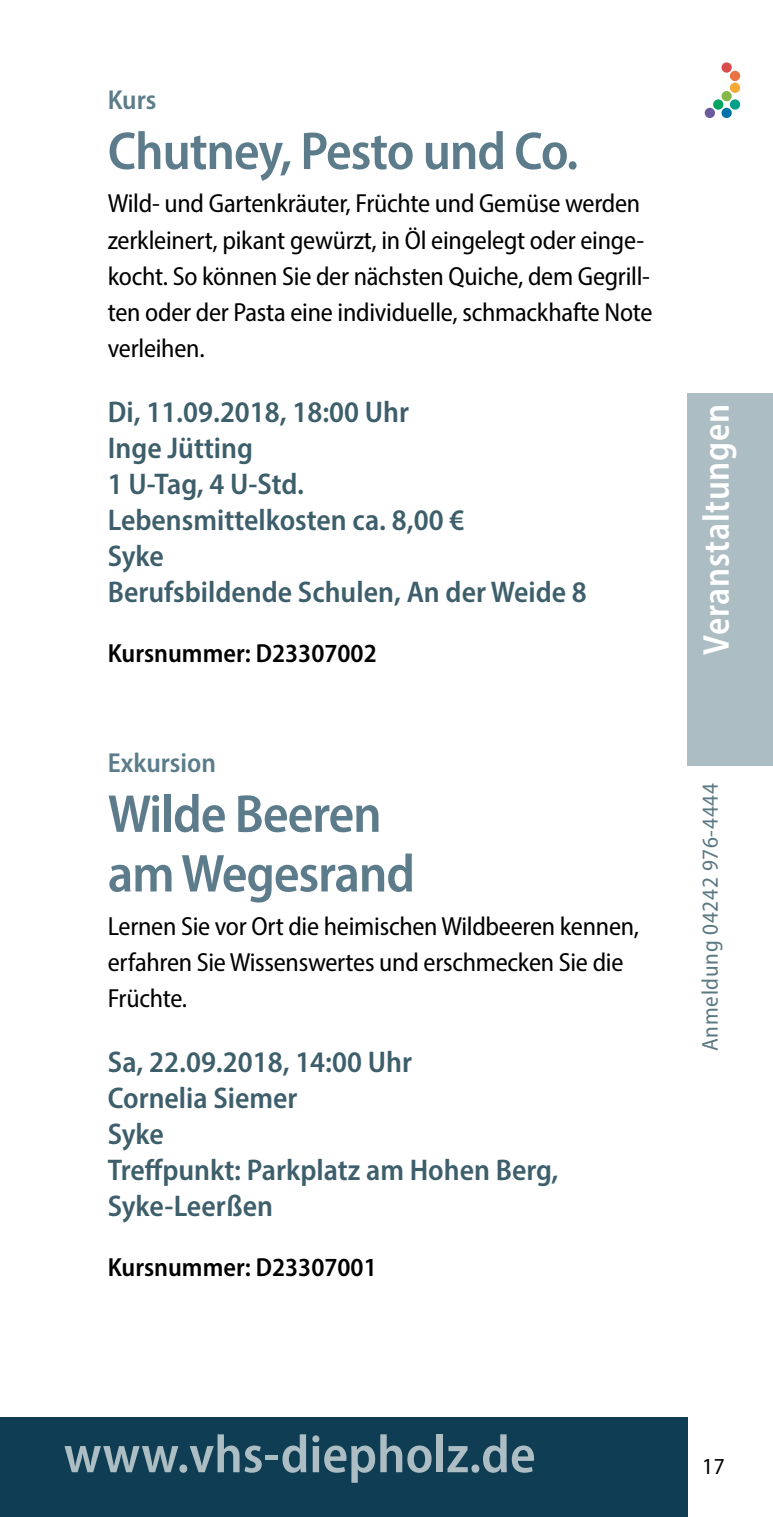
<style>
.page{position:relative;width:773px;height:1517px;background:#fff}
.page>*{position:absolute;margin:0;border:0;box-sizing:border-box;transform-origin:0 0}
.t1{font:600 semi-condensed 53.75px/59.5px "Myriad Pro";letter-spacing:-.02em;color:#5c7c8b}
.t2{font:600 semi-condensed 53.75px "Myriad Pro";color:#adbdc4}
.t3{font:600 semi-condensed 37.5px "Myriad Pro";letter-spacing:.02em;color:#fff;scale:.96 1}
.t4{font:600 semi-condensed 30px/36px "Myriad Pro";color:#3d5e6b}
.t5{font:600 semi-condensed 27.5px "Myriad Pro";color:#5c7c8b}
.t6{font:semi-condensed 26.25px/36.2px "Myriad Pro";letter-spacing:-.01em;color:#000}
.t7{font:600 semi-condensed 26.25px "Myriad Pro";color:#000}
.t8{font:semi-condensed 23px "Myriad Pro";letter-spacing:.03em;color:#5b7983}
.t9{font:semi-condensed 23px "Myriad Pro";color:#000}
</style>
<div class="page">
<div style="left:687px;top:393px;width:85px;height:372px;background:#adbdc4"></div>
<div style="left:721px;top:62px;width:10px;height:11px;background:#d94b4c;border-radius:50%"></div>
<div style="left:729px;top:71px;width:11px;height:10px;background:#ea7243;border-radius:50%"></div>
<div style="left:729px;top:83px;width:11px;height:10px;background:#f6a837;border-radius:50%"></div>
<div style="left:721px;top:91px;width:10px;height:10px;background:#88b749;border-radius:50%"></div>
<div style="left:713px;top:99px;width:10px;height:11px;background:#00a360;border-radius:50%"></div>
<svg style="left:729px;top:99px;width:11px;height:11px"></svg>
<div style="left:721px;top:108px;width:10px;height:10px;background:#0073a8;border-radius:50%"></div>
<div style="left:704px;top:108px;width:10px;height:10px;background:#6a5c9c;border-radius:50%"></div>
<div style="left:0;top:1417px;width:687px;height:100px;background:#0f3e54"></div>
<p class="t5" style="left:108px;top:83px;width:50px">Kurs</p>
<h1 class="t1" style="left:108px;top:120px;width:472px">Chutney, Pesto und Co.</h1>
<p class="t6" style="left:108px;top:185px;width:546px">Wild- und Gartenkräuter, Früchte und Gemüse werden zerkleinert, pikant gewürzt, in Öl eingelegt oder einge&shy;kocht. So können Sie der nächsten Quiche, dem Gegrill&shy;ten oder der Pasta eine individuelle, schmackhafte Note verleihen.</p>
<p class="t4" style="left:108px;top:393px;width:480px">Di, 11.09.2018, 18:00 Uhr<br>Inge Jütting<br>1 U-Tag, 4 U-Std.<br>Lebensmittelkosten ca. 8,00 €<br>Syke<br>Berufsbildende Schulen, An der Weide 8</p>
<p class="t7" style="left:108px;top:636px;width:270px">Kursnummer: D23307002</p>
<p class="t5" style="left:108px;top:746px;width:110px">Exkursion</p>
<h1 class="t1" style="left:108px;top:783px;width:309px">Wilde Beeren am Wegesrand</h1>
<p class="t6" style="left:108px;top:907px;width:533px">Lernen Sie vor Ort die heimischen Wildbeeren kennen, erfahren Sie Wissenswertes und erschmecken Sie die<br>Früchte.</p>
<p class="t4" style="left:108px;top:1043px;width:452px">Sa, 22.09.2018, 14:00 Uhr<br>Cornelia Siemer<br>Syke<br>Treffpunkt: Parkplatz am Hohen Berg,<br>Syke-Leerßen</p>
<p class="t7" style="left:108px;top:1250px;width:270px">Kursnummer: D23307001</p>
<h2 class="t3" style="left:692px;top:655px;width:263px;rotate:-90deg">Veranstaltungen</h2>
<p class="t8" style="left:696px;top:1051px;width:269px;rotate:-90deg">Anmeldung 04242 976-4444</p>
<h1 class="t2" style="left:64px;top:1420px;width:473px">www.vhs-diepholz.de</h1>
<p class="t9" style="left:702px;top:1452px;width:24px">17</p>
</div>
